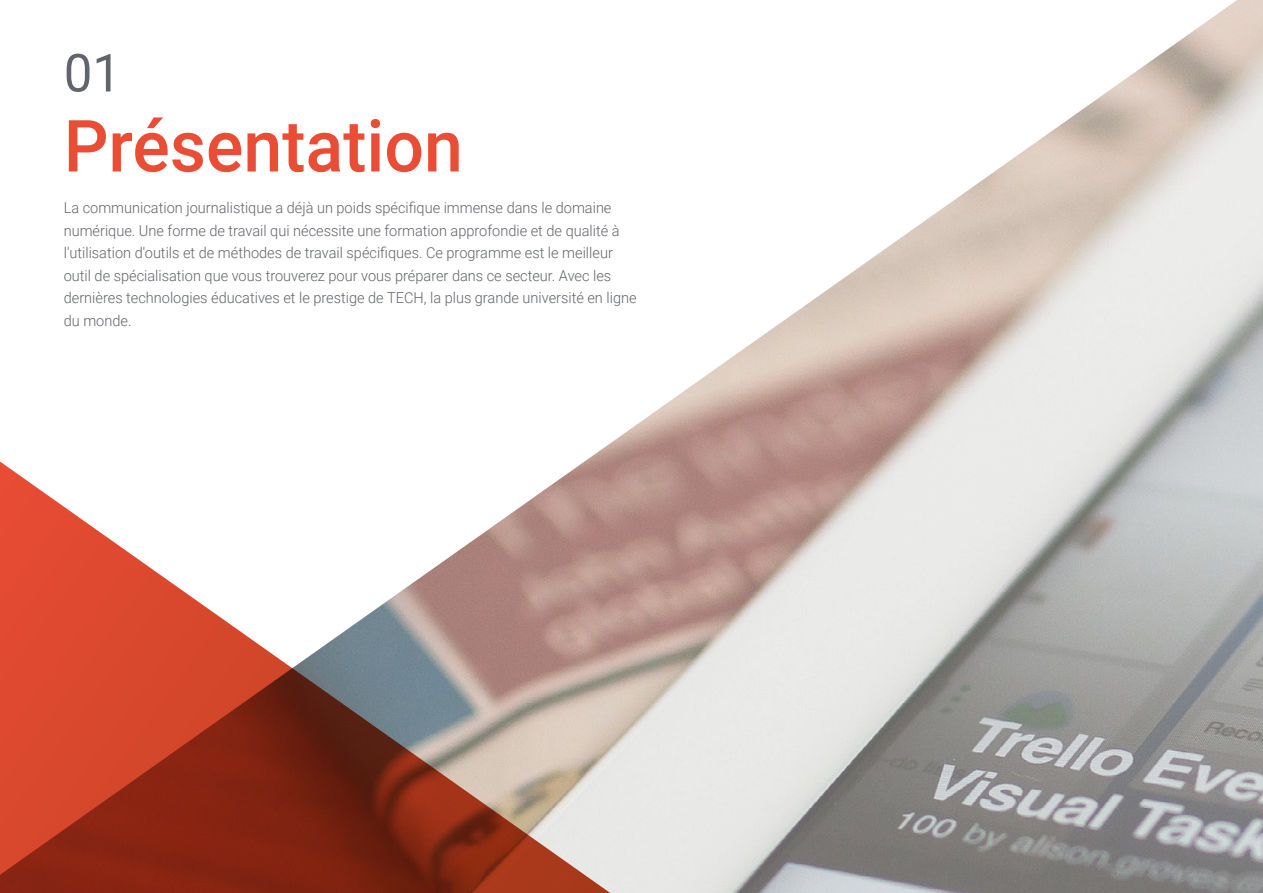
<style>
.page{position:relative;width:1263px;height:893px;background:#fff}
.page>*{position:absolute;margin:0;border:0;box-sizing:border-box;transform-origin:0 0}
.t1{font:500 72px "Roboto";color:#e94d35}
.t2{font:52.5px "Roboto";color:#61646a}
.t3{font:300 15px/22.5px "Roboto";color:#61646a}
</style>
<div class="page">
<img style="left:607px;top:0;width:656px;height:893px">
<svg style="left:0;top:446px;width:640px;height:447px"></svg>
<h2 class="t2" style="left:64px;top:36px;width:59px">01</h2>
<h1 class="t1" style="left:64px;top:95px;width:401px">Présentation</h1>
<p class="t3" style="left:64px;top:196px;width:574px">La communication journalistique a déjà un poids spécifique immense dans le domaine numérique. Une forme de travail qui nécessite une formation approfondie et de qualité à l'utilisation d'outils et de méthodes de travail spécifiques. Ce programme est le meilleur outil de spécialisation que vous trouverez pour vous préparer dans ce secteur. Avec les dernières technologies éducatives et le prestige de TECH, la plus grande université en ligne du monde.</p>
</div>
